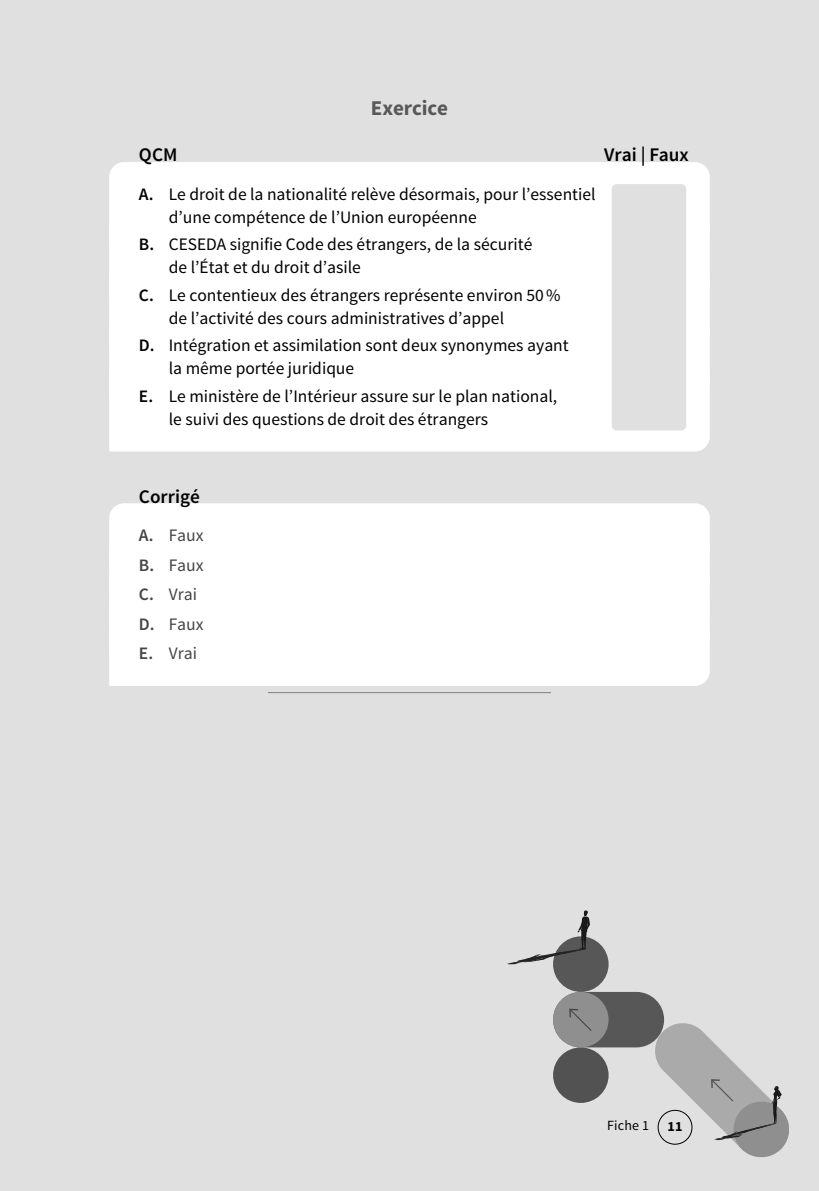
<style>
.page{position:relative;width:819px;height:1191px;background:#e0e0e0}
.page>*{position:absolute;margin:0;border:0;box-sizing:border-box;transform-origin:0 0}
.t1{font:700 21px "Source Sans Pro";letter-spacing:-.005em;color:#585858}
.t2{font:600 19.25px "Source Sans Pro";color:#000}
.t3{font:17.5px/22.8px "Source Sans Pro";color:#000}
.t4{font:17.5px/29.4px "Source Sans Pro";color:#444}
.t5{font:14px "Source Sans Pro";letter-spacing:.015em;color:#000}
.t6{font:700 14px "Source Sans Pro";color:#000}
.s1{font-weight:600}
</style>
<div class="page">
<div style="left:553px;top:1047px;width:55px;height:56px;background:#525252;border-radius:50%"></div>
<div style="left:553px;top:936px;width:55px;height:56px;background:#575757;border-radius:50%"></div>
<div style="left:553px;top:992px;width:111px;height:55px;background:#575757;border-radius:28px"></div>
<div style="left:553px;top:992px;width:55px;height:55px;background:#8f8f8f;border-radius:50%"></div>
<svg style="left:569px;top:1008px;width:23px;height:23px"></svg>
<svg style="left:507px;top:910px;width:83px;height:54px"></svg>
<svg style="left:652px;top:1020px;width:137px;height:138px"></svg>
<div style="left:657px;top:1110px;width:35px;height:34px;border:1px solid #000;border-radius:50%"></div>
<div style="left:109px;top:162px;width:600px;height:50px;background:#fff"></div>
<div style="left:109px;top:212px;width:600px;height:51px;background:#fff"></div>
<div style="left:109px;top:263px;width:600px;height:50px;background:#fff"></div>
<div style="left:109px;top:313px;width:600px;height:46px;background:#fff"></div>
<div style="left:109px;top:359px;width:600px;height:92px;background:#fff"></div>
<div style="left:109px;top:503px;width:600px;height:113px;background:#fff"></div>
<div style="left:109px;top:616px;width:600px;height:70px;background:#fff"></div>
<hr style="left:268px;top:692px;width:283px;height:1px;background:#808080">
<div style="left:611px;top:184px;width:75px;height:246px;background:#e0e0e0;border-radius:5px"></div>
<p class="t1" style="left:371px;top:95px;width:79px">Exercice</p>
<p class="t2" style="left:139px;top:143px;width:40px">QCM</p>
<p class="t2" style="left:604px;top:143px;width:86px">Vrai | Faux</p>
<p class="t3" style="left:169px;top:183px;width:428px;text-indent:-30px"><span class="s1">A.</span> Le droit de la nationalité relève désormais, pour l’essentiel d’une compétence de l’Union européenne</p>
<p class="t3" style="left:169px;top:234px;width:365px;text-indent:-30px"><span class="s1">B.</span> CESEDA signifie Code des étrangers, de la sécurité de l’État et du droit d’asile</p>
<p class="t3" style="left:169px;top:284px;width:393px;text-indent:-30px"><span class="s1">C.</span> Le contentieux des étrangers représente environ 50% de l’activité des cours administratives d’appel</p>
<p class="t3" style="left:169px;top:334px;width:401px;text-indent:-30px"><span class="s1">D.</span> Intégration et assimilation sont deux synonymes ayant la même portée juridique</p>
<p class="t3" style="left:169px;top:385px;width:390px;text-indent:-30px"><span class="s1">E.</span> Le ministère de l’Intérieur assure sur le plan national, le suivi des questions de droit des étrangers</p>
<p class="t2" style="left:139px;top:484px;width:62px">Corrigé</p>
<p class="t4" style="left:139px;top:521px;width:66px"><span class="s1">A.</span> Faux<br><span class="s1">B.</span> Faux<br><span class="s1">C.</span> Vrai<br><span class="s1">D.</span> Faux<br><span class="s1">E.</span> Vrai</p>
<p class="t5" style="left:607px;top:1117px;width:43px">Fiche 1</p>
<p class="t6" style="left:667px;top:1117px;width:16px">11</p>
</div>
